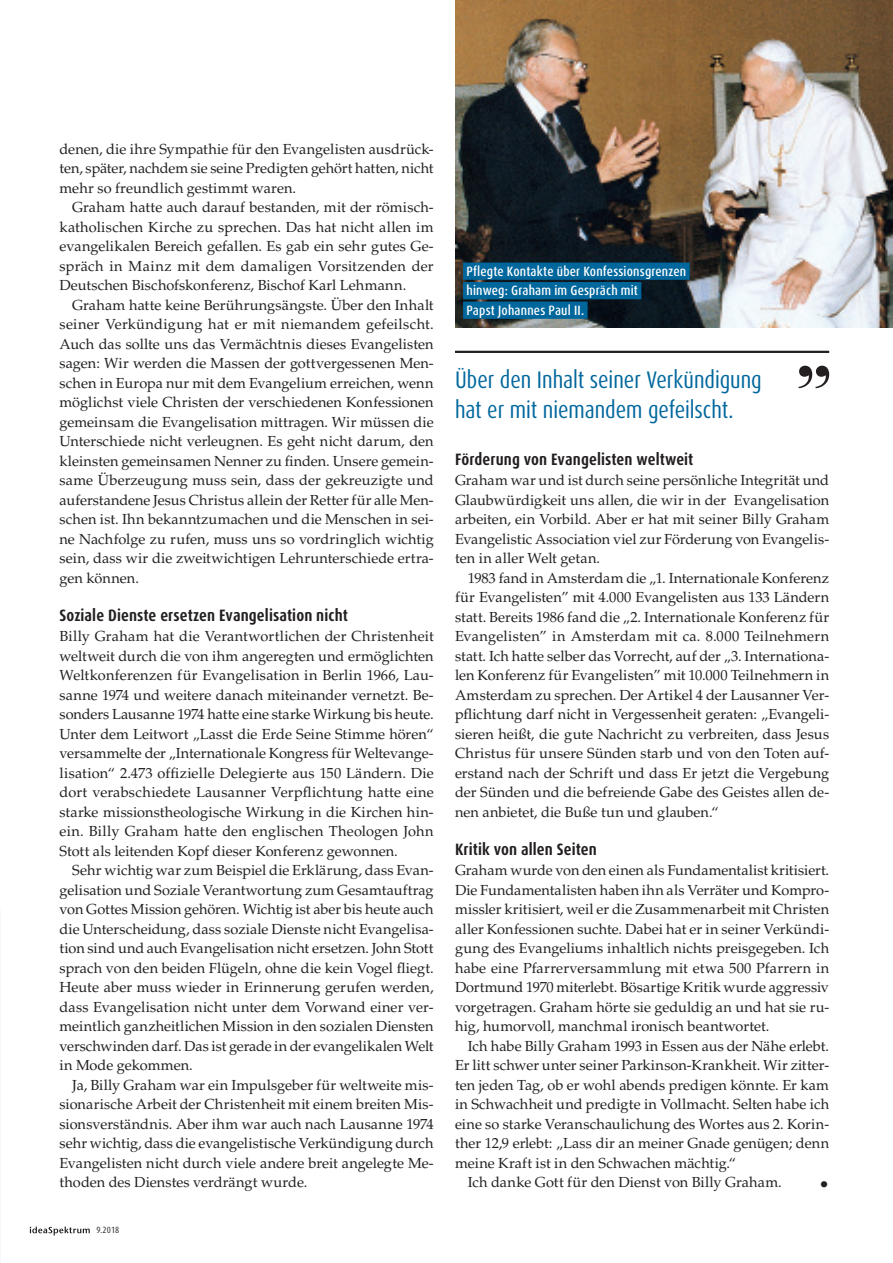
<style>
.page{position:relative;width:893px;height:1263px;background:#fff}
.page>*{position:absolute;margin:0;border:0;box-sizing:border-box;transform-origin:0 0}
.Zitat_blau{font:condensed 24px/30px "Dax OT";color:#00679d;scale:.96 1}
.Zwischenüberschrift{font:700 condensed 16.5px "Dax OT";letter-spacing:.005em;color:#231f20}
.Text_Einzug{font:14.55px/19.5px "Palatino LT Std";letter-spacing:.005em;color:#231f20;text-align:justify}
.Text{font:14.55px/19.5px "Palatino LT Std";color:#231f20;text-align:justify}
.Text_Einzug-2{font:14.55px "Dingbats 2 Circles Crosses OT";color:#231f20}
.Bildunterschrift_Lay{font:500 condensed 13.5px "Dax OT";letter-spacing:.015em;color:#fff}
.t1{font:condensed 9px "Dax OT";color:#231f20}
</style>
<div class="page">
<svg style="left:30px;top:1226px;width:60px;height:9px"></svg>
<img style="left:455px;top:0;width:438px;height:327px">
<div style="left:463px;top:263px;width:227px;height:17px;background:#00679d"></div>
<div style="left:463px;top:282px;width:178px;height:17px;background:#00679d"></div>
<div style="left:463px;top:302px;width:125px;height:17px;background:#00679d"></div>
<hr style="left:455px;top:351px;width:374px;height:2px;background:#231f20">
<svg style="left:798px;top:366px;width:31px;height:22px"></svg>
<p class="Text_Einzug" style="left:60px;top:139px;width:376px">denen, die ihre Sympathie für den Evangelisten ausdrück&shy;ten, später, nachdem sie seine Predigten gehört hatten, nicht mehr so freundlich gestimmt waren.</p>
<p class="Text_Einzug" style="left:60px;top:198px;width:376px;text-indent:13px">Graham hatte auch darauf bestanden, mit der römisch&shy;katholischen Kirche zu sprechen. Das hat nicht allen im evangelikalen Bereich gefallen. Es gab ein sehr gutes Ge&shy;spräch in Mainz mit dem damaligen Vorsitzenden der Deutschen Bischofskonferenz, Bischof Karl Lehmann.</p>
<p class="Text_Einzug" style="left:60px;top:295px;width:376px;text-indent:13px">Graham hatte keine Berührungsängste. Über den Inhalt seiner Verkündigung hat er mit niemandem gefeilscht.<br>Auch das sollte uns das Vermächtnis dieses Evangelisten sagen: Wir werden die Massen der gottvergessenen Men&shy;schen in Europa nur mit dem Evangelium erreichen, wenn möglichst viele Christen der verschiedenen Konfessionen gemeinsam die Evangelisation mittragen. Wir müssen die Unterschiede nicht verleugnen. Es geht nicht darum, den kleinsten gemeinsamen Nenner zu finden. Unsere gemein&shy;same Überzeugung muss sein, dass der gekreuzigte und auferstandene Jesus Christus allein der Retter für alle Men&shy;schen ist. Ihn bekanntzumachen und die Menschen in sei&shy;ne Nachfolge zu rufen, muss uns so vordringlich wichtig sein, dass wir die zweitwichtigen Lehrunterschiede ertra&shy;gen können.</p>
<p class="Zwischenüberschrift" style="left:60px;top:605px;width:290px">Soziale Dienste ersetzen Evangelisation nicht</p>
<p class="Text" style="left:60px;top:627px;width:376px">Billy Graham hat die Verantwortlichen der Christenheit weltweit durch die von ihm angeregten und ermöglichten Weltkonferenzen für Evangelisation in Berlin 1966, Lau&shy;sanne 1974 und weitere danach miteinander vernetzt. Be&shy;sonders Lausanne 1974 hatte eine starke Wirkung bis heute.<br>Unter dem Leitwort „Lasst die Erde Seine Stimme hören“ versammelte der „Internationale Kongress für Weltevange&shy;lisation“ 2.473 offizielle Delegierte aus 150 Ländern. Die dort verabschiedete Lausanner Verpflichtung hatte eine starke missionstheologische Wirkung in die Kirchen hin&shy;ein. Billy Graham hatte den englischen Theologen John Stott als leitenden Kopf dieser Konferenz gewonnen.</p>
<p class="Text_Einzug" style="left:60px;top:861px;width:376px;text-indent:13px">Sehr wichtig war zum Beispiel die Erklärung, dass Evan&shy;gelisation und Soziale Verantwortung zum Gesamtauftrag von Gottes Mission gehören. Wichtig ist aber bis heute auch die Unterscheidung, dass soziale Dienste nicht Evangelisa&shy;tion sind und auch Evangelisation nicht ersetzen. John Stott sprach von den beiden Flügeln, ohne die kein Vogel fliegt.<br>Heute aber muss wieder in Erinnerung gerufen werden, dass Evangelisation nicht unter dem Vorwand einer ver&shy;meintlich ganzheitlichen Mission in den sozialen Diensten verschwinden darf. Das ist gerade in der evangelikalen Welt in Mode gekommen.</p>
<p class="Text_Einzug" style="left:60px;top:1075px;width:376px;text-indent:13px">Ja, Billy Graham war ein Impulsgeber für weltweite mis&shy;sionarische Arbeit der Christenheit mit einem breiten Mis&shy;sionsverständnis. Aber ihm war auch nach Lausanne 1974 sehr wichtig, dass die evangelistische Verkündigung durch Evangelisten nicht durch viele andere breit angelegte Me&shy;thoden des Dienstes verdrängt wurde.</p>
<p class="t1" style="left:96px;top:1224px;width:24px">9.2018</p>
<p class="Bildunterschrift_Lay" style="left:466px;top:262px;width:221px">Pflegte Kontakte über Konfessionsgrenzen</p>
<p class="Bildunterschrift_Lay" style="left:466px;top:282px;width:173px">hinweg: Graham im Gespräch mit</p>
<p class="Bildunterschrift_Lay" style="left:466px;top:301px;width:119px">Papst Johannes Paul II.</p>
<p class="Zitat_blau" style="left:455px;top:365px;width:321px">Über den Inhalt seiner Verkündigung hat er mit niemandem gefeilscht.</p>
<p class="Zwischenüberschrift" style="left:455px;top:449px;width:240px">Förderung von Evangelisten weltweit</p>
<p class="Text" style="left:455px;top:471px;width:376px">Graham war und ist durch seine persönliche Integrität und Glaubwürdigkeit uns allen, die wir in der Evangelisation arbeiten, ein Vorbild. Aber er hat mit seiner Billy Graham Evangelistic Association viel zur Förderung von Evangelis&shy;ten in aller Welt getan.</p>
<p class="Text_Einzug" style="left:455px;top:568px;width:376px;text-indent:13px">1983 fand in Amsterdam die „1. Internationale Konferenz für Evangelisten” mit 4.000 Evangelisten aus 133 Ländern statt. Bereits 1986 fand die „2. Internationale Konferenz für Evangelisten” in Amsterdam mit ca. 8.000 Teilnehmern statt. Ich hatte selber das Vorrecht, auf der „3. Internationa&shy;len Konferenz für Evangelisten” mit 10.000 Teilnehmern in Amsterdam zu sprechen. Der Artikel 4 der Lausanner Ver&shy;pflichtung darf nicht in Vergessenheit geraten: „Evangeli&shy;sieren heißt, die gute Nachricht zu verbreiten, dass Jesus Christus für unsere Sünden starb und von den Toten auf&shy;erstand nach der Schrift und dass Er jetzt die Vergebung der Sünden und die befreiende Gabe des Geistes allen de&shy;nen anbietet, die Buße tun und glauben.“</p>
<p class="Zwischenüberschrift" style="left:455px;top:839px;width:143px">Kritik von allen Seiten</p>
<p class="Text" style="left:455px;top:861px;width:376px">Graham wurde von den einen als Fundamentalist kritisiert.<br>Die Fundamentalisten haben ihn als Verräter und Kompro&shy;missler kritisiert, weil er die Zusammenarbeit mit Christen aller Konfessionen suchte. Dabei hat er in seiner Verkündi&shy;gung des Evangeliums inhaltlich nichts preisgegeben. Ich habe eine Pfarrerversammlung mit etwa 500 Pfarrern in Dortmund 1970 miterlebt. Bösartige Kritik wurde aggressiv vorgetragen. Graham hörte sie geduldig an und hat sie ru&shy;hig, humorvoll, manchmal ironisch beantwortet.</p>
<p class="Text_Einzug" style="left:455px;top:1036px;width:376px;text-indent:13px">Ich habe Billy Graham 1993 in Essen aus der Nähe erlebt.<br>Er litt schwer unter seiner Parkinson-Krankheit. Wir zitter&shy;ten jeden Tag, ob er wohl abends predigen könnte. Er kam in Schwachheit und predigte in Vollmacht. Selten habe ich eine so starke Veranschaulichung des Wortes aus 2. Korin&shy;ther 12,9 erlebt: „Lass dir an meiner Gnade genügen; denn meine Kraft ist in den Schwachen mächtig.“</p>
<p class="Text_Einzug" style="left:468px;top:1173px;width:316px">Ich danke Gott für den Dienst von Billy Graham.</p>
<p class="Text_Einzug-2" style="left:819px;top:1179px;width:12px">•</p>
</div>
